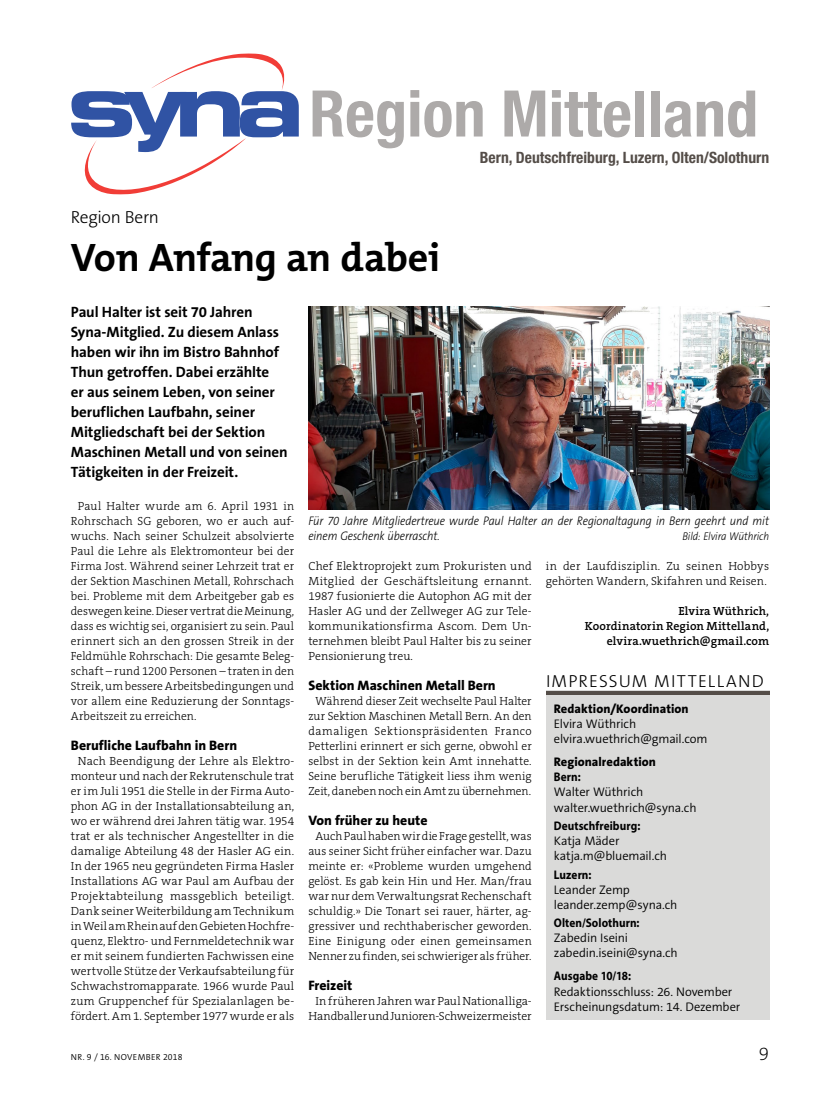
<style>
.page{position:relative;width:833px;height:1099px;background:#fff}
.page>*{position:absolute;margin:0;border:0;box-sizing:border-box;transform-origin:0 0}
.t1{font:700 condensed 64.38px "Helvetica Neue LT Std";color:#adaaa9}
.t2{font:700 40px "The Mix B W7";letter-spacing:-.015em;color:#000}
.t3{font:200 18.75px "The Sans B W2";color:#000}
.t4{font:300 17.5px "The Sans B W3";letter-spacing:.06em;color:#000}
.t5{font:300 17.5px "The Sans B W3";letter-spacing:-.015em;color:#000}
.t6{font:700 condensed 15.62px "Helvetica Neue";color:#544d48}
.t7{font:700 15px/20px "The Sans B W7";letter-spacing:-.005em;color:#000}
.t8{font:800 13.75px "The Sans B W8";color:#000}
.t9{font:300 12.5px/15px "The Sans B W4";letter-spacing:-.01em;color:#000}
.t10{font:italic 300 12.5px/15px "The Sans B W3";letter-spacing:-.01em;color:#000;scale:.9 1}
.t11{font:700 12.5px "Myriad Pro";letter-spacing:.005em;color:#000;scale:.9 1}
.t12{font:800 12.5px "The Sans B W8";letter-spacing:.005em;color:#000}
.t13{font:300 11.88px/15px "The Serif B W3";letter-spacing:.005em;color:#000;text-align:center}
.t14{font:600 11.88px/15px "The Serif B W6";letter-spacing:.015em;color:#000;text-align:right}
.t15{font:italic 300 11.25px "The Sans B W3";letter-spacing:-.005em;color:#000;scale:.9 1}
.t16{font:300 8.75px "The Sans B W4";letter-spacing:.035em;color:#000}
</style>
<div class="page">
<svg style="left:71px;top:53px;width:228px;height:141px"></svg>
<img style="left:308px;top:306px;width:461px;height:204px">
<div style="left:546px;top:691px;width:223px;height:329px;background:#dadad9"></div>
<hr style="left:546px;top:691px;width:223px;height:3px;background:#544d48">
<h1 class="t1" style="left:309px;top:75px;width:450px">Region Mittelland</h1>
<h3 class="t6" style="left:480px;top:148px;width:291px">Bern, Deutschfreiburg, Luzern, Olten/Solothurn</h3>
<h3 class="t5" style="left:71px;top:205px;width:90px">Region Bern</h3>
<h2 class="t2" style="left:71px;top:232px;width:371px">Von Anfang an dabei</h2>
<p class="t7" style="left:71px;top:302px;width:218px">Paul Halter ist seit 70 Jahren<br>Syna-Mitglied. Zu diesem Anlass haben wir ihn im Bistro Bahnhof<br>Thun getroffen. Dabei erzählte<br>er aus seinem Leben, von seiner beruflichen Laufbahn, seiner<br>Mitgliedschaft bei der Sektion<br>Maschinen Metall und von seinen<br>Tätigkeiten in der Freizeit.</p>
<p class="t13" style="left:71px;top:498px;width:225px;text-align:justify;text-indent:7px">Paul Halter wurde am 6. April 1931 in Rohrschach SG geboren, wo er auch auf&shy;wuchs. Nach seiner Schulzeit absolvierte Paul die Lehre als Elektromonteur bei der Firma Jost. Während seiner Lehrzeit trat er der Sektion Maschinen Metall, Rohrschach bei. Probleme mit dem Arbeitgeber gab es deswegen keine. Dieser vertrat die Meinung, dass es wichtig sei, organisiert zu sein. Paul erinnert sich an den grossen Streik in der Feldmühle Rohrschach: Die gesamte Beleg&shy;schaft – rund 1200 Personen – traten in den Streik, um bessere Arbeitsbedingungen und vor allem eine Reduzierung der Sonntags-Arbeitszeit zu erreichen.</p>
<p class="t8" style="left:71px;top:736px;width:168px">Berufliche Laufbahn in Bern</p>
<p class="t13" style="left:71px;top:753px;width:225px">Nach Beendigung der Lehre als Elektro&shy;monteur und nach der Rekrutenschule trat er im Juli 1951 die Stelle in der Firma Auto&shy;phon AG in der Installationsabteilung an, wo er während drei Jahren tätig war. 1954 trat er als technischer Angestellter in die damalige Abteilung 48 der Hasler AG ein.<br>In der 1965 neu gegründeten Firma Hasler Installations AG war Paul am Aufbau der Projektabteilung massgeblich beteiligt.<br>Dank seiner Weiterbildung am Technikum in Weil am Rhein auf den Gebieten Hochfre&shy;quenz, Elektro- und Fernmeldetechnik war er mit seinem fundierten Fachwissen eine wertvolle Stütze der Verkaufsabteilung für Schwachstromapparate. 1966 wurde Paul zum Gruppenchef für Spezialanlagen be&shy;fördert. Am 1. September 1977 wurde er als</p>
<p class="t10" style="left:308px;top:513px;width:513px">Für 70 Jahre Mitgliedertreue wurde Paul Halter an der Regionaltagung in Bern geehrt und mit einem Geschenk überrascht.</p>
<p class="t15" style="left:682px;top:529px;width:98px">Bild: Elvira Wüthrich</p>
<p class="t13" style="left:546px;top:558px;width:225px;text-align:left">in der Laufdisziplin. Zu seinen Hobbys gehörten Wandern, Skifahren und Reisen.</p>
<p class="t14" style="left:585px;top:603px;width:186px">Elvira Wüthrich,<br>Koordinatorin Region Mittelland, elvira.wuethrich@gmail.com</p>
<p class="t13" style="left:308px;top:558px;width:225px;text-align:justify">Chef Elektroprojekt zum Prokuristen und Mitglied der Geschäftsleitung ernannt.<br>1987 fusionierte die Autophon AG mit der Hasler AG und der Zellweger AG zur Tele&shy;kommunikationsfirma Ascom. Dem Un&shy;ternehmen bleibt Paul Halter bis zu seiner Pensionierung treu.</p>
<p class="t8" style="left:308px;top:676px;width:189px">Sektion Maschinen Metall Bern</p>
<p class="t13" style="left:308px;top:693px;width:225px">Während dieser Zeit wechselte Paul Halter zur Sektion Maschinen Metall Bern. An den damaligen Sektionspräsidenten Franco Petterlini erinnert er sich gerne, obwohl er selbst in der Sektion kein Amt innehatte.<br>Seine berufliche Tätigkeit liess ihm wenig Zeit, daneben noch ein Amt zu übernehmen.</p>
<p class="t8" style="left:308px;top:811px;width:121px">Von früher zu heute</p>
<p class="t13" style="left:308px;top:828px;width:225px">Auch Paul haben wir die Frage gestellt, was aus seiner Sicht früher einfacher war. Dazu meinte er: «Probleme wurden umgehend gelöst. Es gab kein Hin und Her. Man/frau war nur dem Verwaltungsrat Rechenschaft schuldig.» Die Tonart sei rauer, härter, ag&shy;gressiver und rechthaberischer geworden.<br>Eine Einigung oder einen gemeinsamen Nenner zu finden, sei schwieriger als früher.</p>
<p class="t8" style="left:308px;top:976px;width:46px">Freizeit</p>
<p class="t13" style="left:308px;top:993px;width:225px">In früheren Jahren war Paul Nationalliga-<br>Handballer und Junioren-Schweizermeister</p>
<h3 class="t4" style="left:546px;top:670px;width:219px">IMPRESSUM MITTELLAND</h3>
<p class="t12" style="left:554px;top:700px;width:136px">Redaktion/Koordination</p>
<p class="t9" style="left:554px;top:716px;width:155px">Elvira Wüthrich elvira.wuethrich@gmail.com</p>
<p class="t12" style="left:554px;top:754px;width:104px">Regionalredaktion</p>
<p class="t11" style="left:554px;top:769px;width:31px">Bern:</p>
<p class="t9" style="left:554px;top:784px;width:144px">Walter Wüthrich walter.wuethrich@syna.ch</p>
<p class="t11" style="left:554px;top:817px;width:97px">Deutschfreiburg:</p>
<p class="t9" style="left:554px;top:833px;width:115px">Katja Mäder katja.m@bluemail.ch</p>
<p class="t11" style="left:554px;top:866px;width:43px">Luzern:</p>
<p class="t9" style="left:554px;top:882px;width:125px">Leander Zemp leander.zemp@syna.ch</p>
<p class="t11" style="left:554px;top:914px;width:97px">Olten/Solothurn:</p>
<p class="t9" style="left:554px;top:930px;width:125px">Zabedin Iseini zabedin.iseini@syna.ch</p>
<p class="t11" style="left:554px;top:967px;width:87px">Ausgabe 10/18:</p>
<p class="t9" style="left:554px;top:983px;width:188px;line-height:15.6px">Redaktionsschluss: 26. November<br>Erscheinungsdatum: 14. Dezember</p>
<p class="t16" style="left:71px;top:1051px;width:113px">NR. 9 / 16. NOVEMBER 2018</p>
<h3 class="t3" style="left:759px;top:1041px;width:12px">9</h3>
</div>
